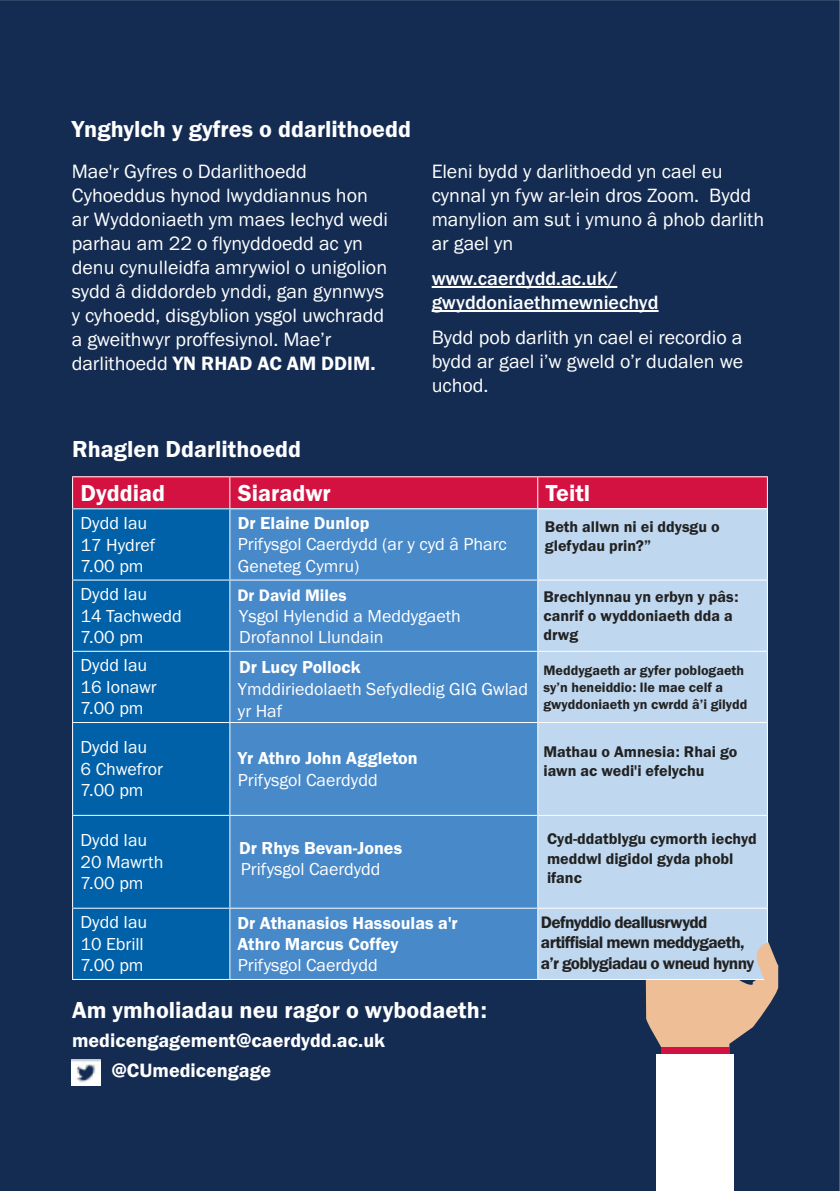
<style>
.page{position:relative;width:840px;height:1191px;background:#fff}
.page>*{position:absolute;margin:0;border:0;box-sizing:border-box;transform-origin:0 0}
.t1{font:24px/43.8px "Franklin Gothic URW Dem";color:#fff}
.t2{font:20px/24px "Franklin Gothic URW Boo";color:#fff}
.t3{font:20px/29.6px "Franklin Gothic URW Dem";color:#fff}
.t4{font:500 20px/24px "Franklin Gothic URW";color:#fff}
.t5{font:18px/21.6px "Franklin Gothic URW Boo";color:#fff}
.t6{font:18px/21.6px "Franklin Gothic URW Dem";color:#fff}
.t7{font:17.2px/20.8px "Franklin Gothic URW Dem";letter-spacing:-.035em;color:#222}
.t8{font:17.2px "Franklin Gothic URW Dem";color:#fff}
.t9{font:16px/19.2px "Franklin Gothic URW Dem";color:#222}
.t10{font:14.2px/17px "Franklin Gothic URW Dem";color:#222}
.s1{font-family:"Franklin Gothic URW Boo"}
</style>
<div class="page">
<div style="left:0;top:0;width:839px;height:1191px;background:#142c52"></div>
<div style="left:656px;top:1054px;width:77px;height:137px;background:#fff"></div>
<div style="left:72px;top:477px;width:158px;height:32px;background:#d31242"></div>
<div style="left:230px;top:477px;width:307px;height:32px;background:#d31242"></div>
<div style="left:537px;top:477px;width:230px;height:32px;background:#d31242"></div>
<div style="left:72px;top:509px;width:158px;height:71px;background:#0061a9"></div>
<div style="left:72px;top:580px;width:158px;height:71px;background:#0061a9"></div>
<div style="left:72px;top:651px;width:158px;height:71px;background:#0061a9"></div>
<div style="left:72px;top:722px;width:158px;height:93px;background:#0061a9"></div>
<div style="left:72px;top:815px;width:158px;height:93px;background:#0061a9"></div>
<div style="left:72px;top:908px;width:158px;height:71px;background:#0061a9"></div>
<div style="left:230px;top:509px;width:307px;height:71px;background:#4889c9"></div>
<div style="left:230px;top:580px;width:307px;height:71px;background:#4889c9"></div>
<div style="left:230px;top:651px;width:307px;height:71px;background:#4889c9"></div>
<div style="left:230px;top:722px;width:307px;height:93px;background:#4889c9"></div>
<div style="left:230px;top:815px;width:307px;height:93px;background:#4889c9"></div>
<div style="left:230px;top:908px;width:307px;height:71px;background:#4889c9"></div>
<div style="left:537px;top:509px;width:230px;height:71px;background:#bfd7ef"></div>
<div style="left:537px;top:580px;width:230px;height:71px;background:#bfd7ef"></div>
<div style="left:537px;top:651px;width:230px;height:71px;background:#bfd7ef"></div>
<div style="left:537px;top:722px;width:230px;height:93px;background:#bfd7ef"></div>
<div style="left:537px;top:815px;width:230px;height:93px;background:#bfd7ef"></div>
<div style="left:537px;top:908px;width:230px;height:71px;background:#bfd7ef"></div>
<hr style="left:72px;top:476px;width:158px;height:1px;background:#fff">
<hr style="left:72px;top:477px;width:1px;height:31px;background:#fff">
<hr style="left:230px;top:476px;width:307px;height:1px;background:#fff">
<hr style="left:229px;top:477px;width:1px;height:31px;background:#fff">
<hr style="left:537px;top:476px;width:230px;height:1px;background:#fff">
<hr style="left:537px;top:477px;width:1px;height:31px;background:#fff">
<hr style="left:766px;top:477px;width:1px;height:31px;background:#fff">
<hr style="left:72px;top:508px;width:158px;height:1px;background:#fff">
<hr style="left:72px;top:509px;width:1px;height:70px;background:#fff">
<hr style="left:230px;top:508px;width:307px;height:1px;background:#fff">
<hr style="left:229px;top:509px;width:1px;height:70px;background:#fff">
<hr style="left:537px;top:508px;width:230px;height:1px;background:#fff">
<hr style="left:537px;top:509px;width:1px;height:70px;background:#fff">
<hr style="left:766px;top:509px;width:1px;height:70px;background:#fff">
<hr style="left:72px;top:579px;width:158px;height:1px;background:#fff">
<hr style="left:72px;top:580px;width:1px;height:71px;background:#fff">
<hr style="left:230px;top:579px;width:307px;height:1px;background:#fff">
<hr style="left:229px;top:580px;width:1px;height:71px;background:#fff">
<hr style="left:537px;top:579px;width:230px;height:1px;background:#fff">
<hr style="left:537px;top:580px;width:1px;height:71px;background:#fff">
<hr style="left:766px;top:580px;width:1px;height:71px;background:#fff">
<hr style="left:72px;top:651px;width:158px;height:1px;background:#fff">
<hr style="left:72px;top:652px;width:1px;height:70px;background:#fff">
<hr style="left:230px;top:651px;width:307px;height:1px;background:#fff">
<hr style="left:229px;top:652px;width:1px;height:70px;background:#fff">
<hr style="left:537px;top:651px;width:230px;height:1px;background:#fff">
<hr style="left:537px;top:652px;width:1px;height:70px;background:#fff">
<hr style="left:766px;top:652px;width:1px;height:70px;background:#fff">
<hr style="left:72px;top:722px;width:158px;height:1px;background:#fff">
<hr style="left:72px;top:723px;width:1px;height:92px;background:#fff">
<hr style="left:230px;top:722px;width:307px;height:1px;background:#fff">
<hr style="left:229px;top:723px;width:1px;height:92px;background:#fff">
<hr style="left:537px;top:722px;width:230px;height:1px;background:#fff">
<hr style="left:537px;top:723px;width:1px;height:92px;background:#fff">
<hr style="left:766px;top:723px;width:1px;height:92px;background:#fff">
<hr style="left:72px;top:815px;width:158px;height:1px;background:#fff">
<hr style="left:72px;top:816px;width:1px;height:91px;background:#fff">
<hr style="left:230px;top:815px;width:307px;height:1px;background:#fff">
<hr style="left:229px;top:816px;width:1px;height:91px;background:#fff">
<hr style="left:537px;top:815px;width:230px;height:1px;background:#fff">
<hr style="left:537px;top:816px;width:1px;height:91px;background:#fff">
<hr style="left:766px;top:816px;width:1px;height:91px;background:#fff">
<hr style="left:72px;top:907px;width:158px;height:1px;background:#fff">
<hr style="left:72px;top:908px;width:1px;height:71px;background:#fff">
<hr style="left:230px;top:907px;width:307px;height:1px;background:#fff">
<hr style="left:229px;top:908px;width:1px;height:71px;background:#fff">
<hr style="left:537px;top:907px;width:230px;height:1px;background:#fff">
<hr style="left:537px;top:908px;width:1px;height:71px;background:#fff">
<hr style="left:766px;top:908px;width:1px;height:71px;background:#fff">
<hr style="left:72px;top:979px;width:158px;height:1px;background:#fff">
<hr style="left:230px;top:979px;width:307px;height:1px;background:#fff">
<hr style="left:537px;top:979px;width:230px;height:1px;background:#fff">
<svg style="left:645px;top:911px;width:133px;height:169px"></svg>
<hr style="left:431px;top:286px;width:186px;height:2px;background:#fff">
<hr style="left:431px;top:310px;width:227px;height:2px;background:#fff">
<img style="left:72px;top:1059px;width:28px;height:26px">
<p class="t1" style="left:72px;top:106px;width:340px">Ynghylch y gyfres o ddarlithoedd</p>
<p class="t2" style="left:72px;top:158px;width:317px">Mae'r Gyfres o Ddarlithoedd Cyhoeddus hynod lwyddiannus hon ar Wyddoniaeth ym maes Iechyd wedi parhau am 22 o flynyddoedd ac yn denu cynulleidfa amrywiol o unigolion sydd â diddordeb ynddi, gan gynnwys y cyhoedd, disgyblion ysgol uwchradd a gweithwyr proffesiynol. Mae’r</p>
<p class="t3" style="left:72px;top:348px;width:305px"><span class="s1">darlithoedd</span> YN RHAD AC AM DDIM.</p>
<p class="t2" style="left:431px;top:158px;width:334px">Eleni bydd y darlithoedd yn cael eu cynnal yn fyw ar-lein dros Zoom. Bydd manylion am sut i ymuno â phob darlith ar gael yn</p>
<p class="t4" style="left:431px;top:266px;width:228px">www.caerdydd.ac.uk/ gwyddoniaethmewniechyd</p>
<p class="t2" style="left:431px;top:325px;width:313px;text-align:justify">Bydd pob darlith yn cael ei recordio a bydd ar gael i’w gweld o’r dudalen we uchod.</p>
<p class="t1" style="left:80px;top:426px;width:222px;text-indent:-8px">Rhaglen Ddarlithoedd<br>Dyddiad</p>
<p class="t1" style="left:238px;top:470px;width:94px">Siaradwr</p>
<p class="t1" style="left:545px;top:470px;width:46px">Teitl</p>
<p class="t5" style="left:80px;top:512px;width:76px">Dydd Iau<br>17 Hydref<br>7.00 pm</p>
<p class="t6" style="left:238px;top:512px;width:133px">Dr Elaine Dunlop</p>
<p class="t5" style="left:238px;top:533px;width:270px">Prifysgol Caerdydd (ar y cyd â Pharc<br>Geneteg Cymru)</p>
<p class="t5" style="left:80px;top:583px;width:103px">Dydd Iau<br>14 Tachwedd<br>7.00 pm</p>
<p class="t8" style="left:237px;top:585px;width:110px">Dr David Miles</p>
<p class="t5" style="left:80px;top:654px;width:78px">Dydd Iau<br>16 Ionawr<br>7.00 pm</p>
<p class="t6" style="left:239px;top:656px;width:123px">Dr Lucy Pollock</p>
<p class="t5" style="left:239px;top:604px;width:223px">Ysgol Hylendid a Meddygaeth<br>Drofannol Llundain</p>
<p class="t5" style="left:238px;top:678px;width:291px">Ymddiriedolaeth Sefydledig GIG Gwlad yr Haf</p>
<p class="t5" style="left:80px;top:736px;width:84px">Dydd Iau<br>6 Chwefror<br>7.00 pm</p>
<p class="t6" style="left:238px;top:747px;width:181px">Yr Athro John Aggleton</p>
<p class="t5" style="left:238px;top:768px;width:141px">Prifysgol Caerdydd</p>
<p class="t5" style="left:80px;top:829px;width:84px">Dydd Iau<br>20 Mawrth<br>7.00 pm</p>
<p class="t6" style="left:239px;top:836px;width:164px">Dr Rhys Bevan-Jones</p>
<p class="t5" style="left:241px;top:857px;width:141px">Prifysgol Caerdydd</p>
<p class="t5" style="left:80px;top:911px;width:68px">Dydd Iau<br>10 Ebrill<br>7.00 pm</p>
<p class="t6" style="left:237px;top:911px;width:222px">Dr Athanasios Hassoulas a'r<br>Athro Marcus Coffey</p>
<p class="t5" style="left:238px;top:953px;width:141px">Prifysgol Caerdydd</p>
<p class="t1" style="left:72px;top:987px;width:416px">Am ymholiadau neu ragor o wybodaeth:</p>
<p class="t3" style="left:111px;top:1025px;width:275px;text-indent:-39px">medicengagement@caerdydd.ac.uk @CUmedicengage</p>
<p class="t9" style="left:544px;top:517px;width:176px">Beth allwn ni ei ddysgu o glefydau prin?”</p>
<p class="t9" style="left:543px;top:586px;width:196px">Brechlynnau yn erbyn y pâs: canrif o wyddoniaeth dda a drwg</p>
<p class="t10" style="left:543px;top:661px;width:205px">Meddygaeth ar gyfer poblogaeth sy’n heneiddio: lle mae celf a gwyddoniaeth yn cwrdd â’i gilydd</p>
<p class="t9" style="left:543px;top:741px;width:195px">Mathau o Amnesia: Rhai go iawn ac wedi'i efelychu</p>
<p class="t9" style="left:546px;top:829px;width:211px">Cyd-ddatblygu cymorth iechyd meddwl digidol gyda phobl ifanc</p>
<p class="t7" style="left:540px;top:911px;width:214px">Defnyddio deallusrwydd artiffisial mewn meddygaeth, a’r goblygiadau o wneud hynny</p>
</div>
